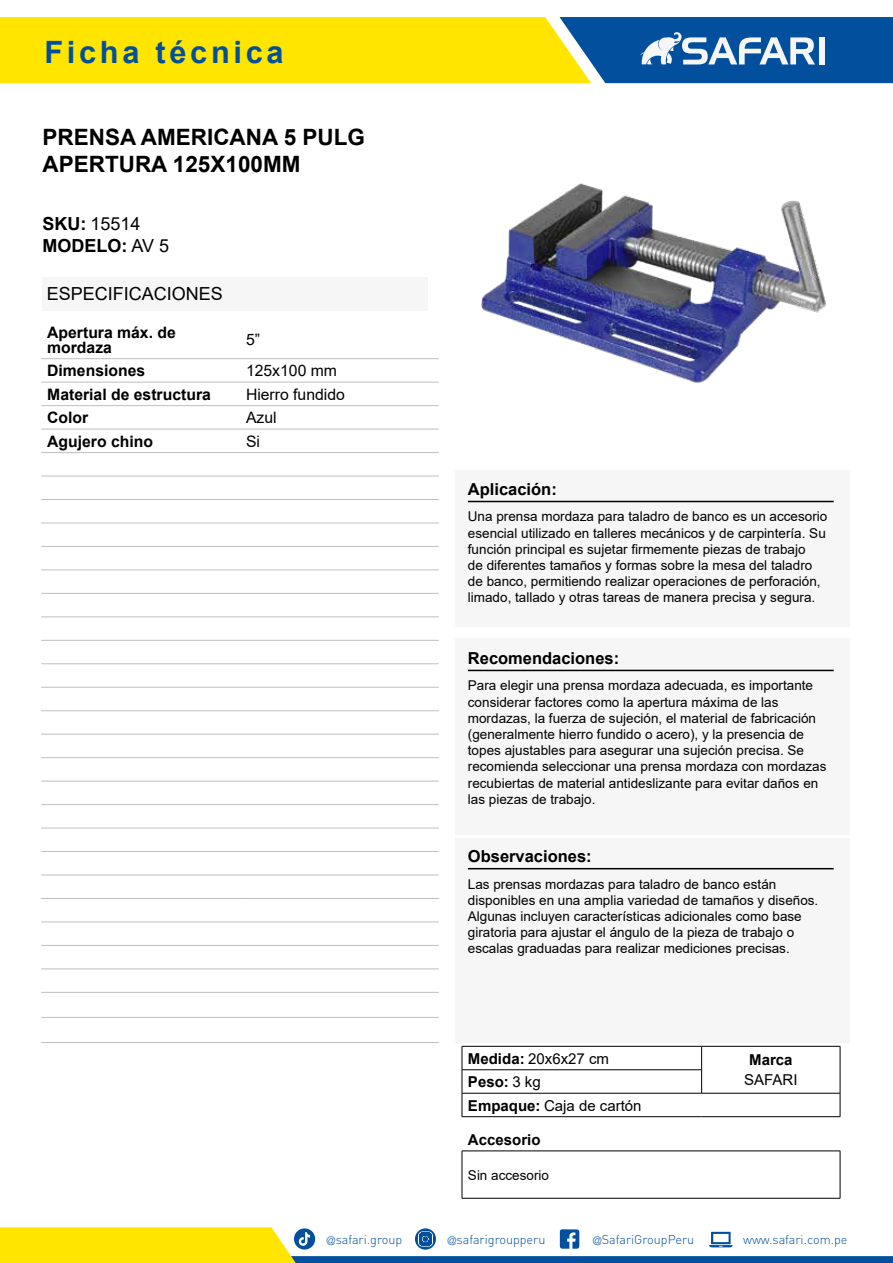
<style>
.page{position:relative;width:893px;height:1263px;background:#fff}
.page>*{position:absolute;margin:0;border:0;box-sizing:border-box;transform-origin:0 0}
.t1{font:700 30.75px "Arial";letter-spacing:.12em;color:#02509d}
.t2{font:700 22.5px/27px "Arial";color:#000}
.t3{font:700 18px/21.9px "Arial";color:#000}
.t4{font:18px "Arial";color:#000}
.t5{font:700 16.5px "Arial";color:#000}
.t6{font:700 15.75px/15px "Arial";color:#000}
.t7{font:15.75px "Arial";color:#000}
.t8{font:15px "Arial";color:#000}
.t9{font:700 15px "Arial";color:#000}
.t10{font:13.5px/16.2px "Arial";color:#000}
.t11{font:300 12.6px "DIN";color:#02509d}
.s1{font-weight:400}
.s2{font-weight:700}
.s3{font-family:"Helvetica LT Std";font-stretch:condensed;font-size:11.25px}
</style>
<div class="page">
<svg style="left:0;top:1227px;width:893px;height:36px"></svg>
<svg style="left:0;top:17px;width:893px;height:66px;background:#b1b83e"></svg>
<div style="left:819px;top:37px;width:6px;height:27px;background:#f6f6f6"></div>
<div style="left:455px;top:470px;width:395px;height:157px;background:#f6f6f6"></div>
<hr style="left:468px;top:501px;width:366px;height:1px;background:#000">
<div style="left:455px;top:638px;width:395px;height:196px;background:#f6f6f6"></div>
<hr style="left:468px;top:670px;width:366px;height:1px;background:#000">
<div style="left:455px;top:838px;width:395px;height:204px;background:#f6f6f6"></div>
<hr style="left:468px;top:868px;width:366px;height:1px;background:#000">
<hr style="left:462px;top:1151px;width:378px;height:1px;background:#000">
<hr style="left:462px;top:1151px;width:1px;height:47px;background:#000">
<hr style="left:840px;top:1151px;width:1px;height:47px;background:#000">
<hr style="left:462px;top:1198px;width:378px;height:1px;background:#000">
<hr style="left:41px;top:358px;width:199px;height:1px;background:#bfbfbf">
<hr style="left:240px;top:358px;width:199px;height:1px;background:#bfbfbf">
<hr style="left:41px;top:1042px;width:199px;height:1px;background:#bfbfbf">
<hr style="left:240px;top:1042px;width:199px;height:1px;background:#bfbfbf">
<hr style="left:41px;top:382px;width:199px;height:1px;background:#bfbfbf">
<hr style="left:240px;top:382px;width:199px;height:1px;background:#bfbfbf">
<hr style="left:41px;top:405px;width:199px;height:1px;background:#bfbfbf">
<hr style="left:240px;top:405px;width:199px;height:1px;background:#bfbfbf">
<hr style="left:41px;top:429px;width:199px;height:1px;background:#bfbfbf">
<hr style="left:240px;top:429px;width:199px;height:1px;background:#bfbfbf">
<hr style="left:41px;top:452px;width:199px;height:1px;background:#bfbfbf">
<hr style="left:240px;top:452px;width:199px;height:1px;background:#bfbfbf">
<hr style="left:41px;top:476px;width:199px;height:1px;background:#bfbfbf">
<hr style="left:240px;top:476px;width:199px;height:1px;background:#bfbfbf">
<hr style="left:41px;top:499px;width:199px;height:1px;background:#bfbfbf">
<hr style="left:240px;top:499px;width:199px;height:1px;background:#bfbfbf">
<hr style="left:41px;top:523px;width:199px;height:1px;background:#bfbfbf">
<hr style="left:240px;top:523px;width:199px;height:1px;background:#bfbfbf">
<hr style="left:41px;top:546px;width:199px;height:1px;background:#bfbfbf">
<hr style="left:240px;top:546px;width:199px;height:1px;background:#bfbfbf">
<hr style="left:41px;top:570px;width:199px;height:1px;background:#bfbfbf">
<hr style="left:240px;top:570px;width:199px;height:1px;background:#bfbfbf">
<hr style="left:41px;top:593px;width:199px;height:1px;background:#bfbfbf">
<hr style="left:240px;top:593px;width:199px;height:1px;background:#bfbfbf">
<hr style="left:41px;top:617px;width:199px;height:1px;background:#bfbfbf">
<hr style="left:240px;top:617px;width:199px;height:1px;background:#bfbfbf">
<hr style="left:41px;top:640px;width:199px;height:1px;background:#bfbfbf">
<hr style="left:240px;top:640px;width:199px;height:1px;background:#bfbfbf">
<hr style="left:41px;top:663px;width:199px;height:1px;background:#bfbfbf">
<hr style="left:240px;top:663px;width:199px;height:1px;background:#bfbfbf">
<hr style="left:41px;top:687px;width:199px;height:1px;background:#bfbfbf">
<hr style="left:240px;top:687px;width:199px;height:1px;background:#bfbfbf">
<hr style="left:41px;top:710px;width:199px;height:1px;background:#bfbfbf">
<hr style="left:240px;top:710px;width:199px;height:1px;background:#bfbfbf">
<hr style="left:41px;top:734px;width:199px;height:1px;background:#bfbfbf">
<hr style="left:240px;top:734px;width:199px;height:1px;background:#bfbfbf">
<hr style="left:41px;top:757px;width:199px;height:1px;background:#bfbfbf">
<hr style="left:240px;top:757px;width:199px;height:1px;background:#bfbfbf">
<hr style="left:41px;top:781px;width:199px;height:1px;background:#bfbfbf">
<hr style="left:240px;top:781px;width:199px;height:1px;background:#bfbfbf">
<hr style="left:41px;top:804px;width:199px;height:1px;background:#bfbfbf">
<hr style="left:240px;top:804px;width:199px;height:1px;background:#bfbfbf">
<hr style="left:41px;top:828px;width:199px;height:1px;background:#bfbfbf">
<hr style="left:240px;top:828px;width:199px;height:1px;background:#bfbfbf">
<hr style="left:41px;top:851px;width:199px;height:1px;background:#bfbfbf">
<hr style="left:240px;top:851px;width:199px;height:1px;background:#bfbfbf">
<hr style="left:41px;top:875px;width:199px;height:1px;background:#bfbfbf">
<hr style="left:240px;top:875px;width:199px;height:1px;background:#bfbfbf">
<hr style="left:41px;top:898px;width:199px;height:1px;background:#bfbfbf">
<hr style="left:240px;top:898px;width:199px;height:1px;background:#bfbfbf">
<hr style="left:41px;top:922px;width:199px;height:1px;background:#bfbfbf">
<hr style="left:240px;top:922px;width:199px;height:1px;background:#bfbfbf">
<hr style="left:41px;top:945px;width:199px;height:1px;background:#bfbfbf">
<hr style="left:240px;top:945px;width:199px;height:1px;background:#bfbfbf">
<hr style="left:41px;top:969px;width:199px;height:1px;background:#bfbfbf">
<hr style="left:240px;top:969px;width:199px;height:1px;background:#bfbfbf">
<hr style="left:41px;top:992px;width:199px;height:1px;background:#bfbfbf">
<hr style="left:240px;top:992px;width:199px;height:1px;background:#bfbfbf">
<hr style="left:41px;top:1017px;width:199px;height:1px;background:#bfbfbf">
<hr style="left:240px;top:1017px;width:199px;height:1px;background:#bfbfbf">
<img style="left:481px;top:183px;width:345px;height:200px">
<div style="left:43px;top:277px;width:385px;height:33px;background:#f6f6f6"></div>
<hr style="left:462px;top:1069px;width:239px;height:1px;background:#000">
<hr style="left:462px;top:1093px;width:240px;height:1px;background:#000">
<hr style="left:702px;top:1093px;width:138px;height:1px;background:#000">
<hr style="left:462px;top:1046px;width:240px;height:1px;background:#000">
<hr style="left:702px;top:1046px;width:138px;height:1px;background:#000">
<svg style="left:701px;top:1046px;width:1px;height:47px"></svg>
<svg style="left:462px;top:1046px;width:1px;height:70px"></svg>
<svg style="left:840px;top:1046px;width:1px;height:70px"></svg>
<hr style="left:462px;top:1116px;width:240px;height:1px;background:#000">
<hr style="left:702px;top:1116px;width:138px;height:1px;background:#000">
<h1 class="t1" style="left:44px;top:34px;width:241px">Ficha técnica</h1>
<h2 class="t2" style="left:43px;top:126px;width:324px">PRENSA AMERICANA 5 PULG<br>APERTURA 125X100MM</h2>
<h3 class="t3" style="left:43px;top:213px;width:128px">SKU: <span class="s1">15514<br></span>MODELO: <span class="s1">AV 5</span></h3>
<h3 class="t4" style="left:47px;top:283px;width:178px">ESPECIFICACIONES</h3>
<p class="t6" style="left:47px;top:326px;width:130px">Apertura máx. de mordaza</p>
<p class="t7" style="left:246px;top:334px;width:16px">5”</p>
<p class="t6" style="left:47px;top:365px;width:100px">Dimensiones</p>
<p class="t7" style="left:246px;top:365px;width:93px">125x100 mm</p>
<p class="t6" style="left:47px;top:388px;width:165px">Material de estructura</p>
<p class="t7" style="left:246px;top:388px;width:100px">Hierro fundido</p>
<p class="t6" style="left:47px;top:411px;width:43px">Color</p>
<p class="t7" style="left:246px;top:412px;width:32px">Azul</p>
<p class="t6" style="left:47px;top:435px;width:107px">Agujero chino</p>
<p class="t7" style="left:246px;top:435px;width:16px">Si</p>
<p class="t5" style="left:468px;top:483px;width:90px">Aplicación:</p>
<p class="t10" style="left:468px;top:510px;width:361px">Una prensa mordaza para taladro de banco es un accesorio esencial utilizado en talleres mecánicos y de carpintería. Su función principal es sujetar firmemente piezas de trabajo<br>de diferentes tamaños y formas sobre la mesa del taladro de banco, permitiendo realizar operaciones de perforación, limado, tallado y otras tareas de manera precisa y segura.</p>
<p class="t5" style="left:468px;top:652px;width:153px">Recomendaciones:</p>
<p class="t10" style="left:468px;top:679px;width:360px">Para elegir una prensa mordaza adecuada, es importante considerar factores como la apertura máxima de las mordazas, la fuerza de sujeción, el material de fabricación (generalmente hierro fundido o acero), y la presencia de topes ajustables para asegurar una sujeción precisa. Se recomienda seleccionar una prensa mordaza con mordazas recubiertas de material antideslizante para evitar daños en las piezas de trabajo.</p>
<p class="t5" style="left:468px;top:850px;width:125px">Observaciones:</p>
<p class="t10" style="left:468px;top:877px;width:352px">Las prensas mordazas para taladro de banco están disponibles en una amplia variedad de tamaños y diseños.<br>Algunas incluyen características adicionales como base giratoria para ajustar el ángulo de la pieza de trabajo o escalas graduadas para realizar mediciones precisas.</p>
<p class="t8" style="left:468px;top:1053px;width:143px"><span class="s2">Medida:</span> 20x6x27 cm</p>
<p class="t9" style="left:749px;top:1054px;width:45px">Marca</p>
<p class="t9" style="left:468px;top:1076px;width:74px">Peso: <span class="s1">3 kg</span></p>
<p class="t8" style="left:744px;top:1074px;width:55px">SAFARI</p>
<p class="t8" style="left:468px;top:1100px;width:175px"><span class="s2">Empaque:</span> Caja de cartón</p>
<p class="t9" style="left:468px;top:1134px;width:74px">Accesorio</p>
<p class="t10" style="left:468px;top:1168px;width:83px">Sin accesorio</p>
<p class="t11" style="left:327px;top:1234px;width:77px"><span class="s3">@</span>safari.group</p>
<p class="t11" style="left:448px;top:1234px;width:99px"><span class="s3">@</span>safarigroupperu</p>
<p class="t11" style="left:593px;top:1234px;width:103px"><span class="s3">@</span>SafariGroupPeru</p>
<p class="t11" style="left:743px;top:1234px;width:106px">www.safari.com.pe</p>
</div>
